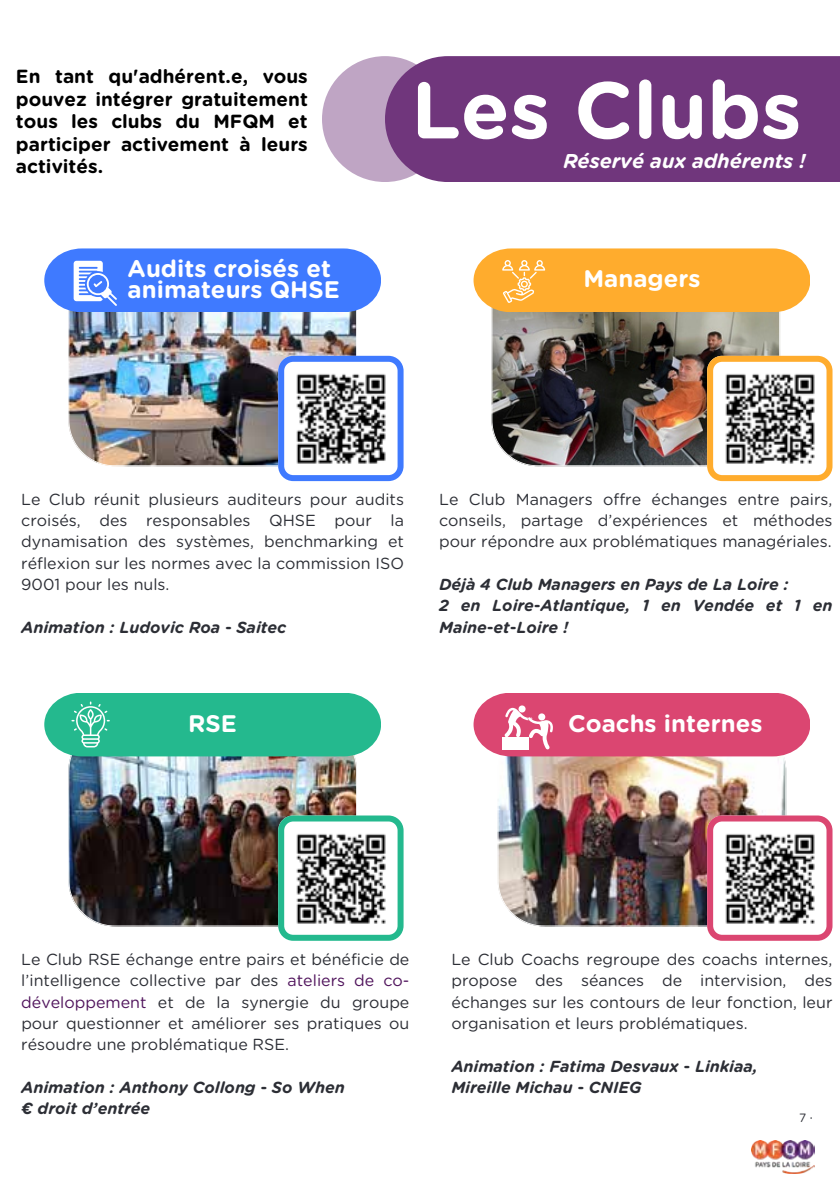
<style>
.page{position:relative;width:840px;height:1191px;background:#fff}
.page>*{position:absolute;margin:0;border:0;box-sizing:border-box;transform-origin:0 0}
.t1{font:700 80px "Gotham Rounded";color:#fff}
.t2{font:700 24px/21.8px "Gotham Rounded";color:#fff}
.t3{font:italic 700 20px "Gotham Rounded";color:#fff}
.t4{font:700 19px/22.6px "Gotham Rounded";color:#000;text-align:justify}
.t5{font:16px/21.4px "Gotham Rounded";color:#2c2e35;text-align:justify}
.t6{font:italic 700 16px/21.4px "Gotham Rounded";color:#2c2e35}
.t7{font:12px "Gotham Rounded";color:#2c2e35}
.s1{color:#50145c}
.s2{font-family:"Liberation Serif"}
</style>
<div class="page">
<img style="left:491px;top:312px;width:288px;height:154px">
<svg style="left:473px;top:248px;width:336px;height:64px;background:#feb13b"></svg>
<img style="left:68px;top:756px;width:289px;height:170px">
<svg style="left:44px;top:693px;width:337px;height:63px;background:#32bd95"></svg>
<img style="left:497px;top:756px;width:288px;height:170px">
<svg style="left:473px;top:693px;width:336px;height:63px;background:#dd547b"></svg>
<div style="left:502px;top:737px;width:26px;height:13px;background:#fff"></div>
<div style="left:322px;top:56px;width:125px;height:126px;background:#bfa5c4;border-radius:63px"></div>
<div style="left:385px;top:56px;width:454px;height:126px;background:#70367c"></div>
<img style="left:68px;top:312px;width:289px;height:154px">
<svg style="left:278px;top:356px;width:125px;height:125px"></svg>
<img style="left:292px;top:370px;width:97px;height:97px">
<svg style="left:706px;top:356px;width:126px;height:125px"></svg>
<img style="left:720px;top:370px;width:98px;height:97px">
<svg style="left:278px;top:815px;width:125px;height:125px"></svg>
<img style="left:292px;top:829px;width:97px;height:98px">
<svg style="left:706px;top:815px;width:126px;height:125px"></svg>
<img style="left:720px;top:829px;width:98px;height:98px">
<svg style="left:44px;top:248px;width:337px;height:64px;background:#5186fe"></svg>
<img style="left:751px;top:1140px;width:63px;height:33px">
<p class="t4" style="left:16px;top:65px;width:293px">En tant qu'adhérent.e, vous pouvez intégrer gratuitement tous les clubs du MFQM et participer activement à leurs activités.</p>
<h2 class="t2" style="left:127px;top:256px;width:214px">Audits croisés et animateurs QHSE</h2>
<h1 class="t1" style="left:411px;top:51px;width:391px">Les Clubs</h1>
<p class="t3" style="left:562px;top:146px;width:244px">Réservé aux adhérents !</p>
<h2 class="t2" style="left:583px;top:267px;width:119px">Managers</h2>
<p class="t5" style="left:21px;top:487px;width:384px">Le Club réunit plusieurs auditeurs pour audits croisés, des responsables QHSE pour la dynamisation des systèmes, benchmarking et réflexion sur les normes avec la commission ISO 9001 pour les nuls.</p>
<p class="t6" style="left:21px;top:615px;width:266px">Animation : Ludovic Roa - Saitec</p>
<p class="t5" style="left:439px;top:487px;width:395px">Le Club Managers offre échanges entre pairs, conseils, partage d’expériences et méthodes pour répondre aux problématiques managériales.</p>
<p class="t6" style="left:439px;top:573px;width:394px">Déjà 4 Club Managers en Pays de La Loire :<br>2 en Loire-Atlantique, 1 en Vendée et 1 en<br>Maine-et-Loire !</p>
<h2 class="t2" style="left:188px;top:711px;width:50px">RSE</h2>
<h2 class="t2" style="left:568px;top:711px;width:196px">Coachs internes</h2>
<p class="t5" style="left:21px;top:947px;width:389px">Le Club RSE échange entre pairs et bénéficie de l’intelligence collective par des <span class="s1">ateliers de co&shy;développement</span> et de la synergie du groupe pour questionner et améliorer ses pratiques ou résoudre une problématique RSE.</p>
<p class="t6" style="left:21px;top:1076px;width:325px">Animation : Anthony Collong - So When € droit d’entrée</p>
<p class="t5" style="left:451px;top:948px;width:382px">Le Club Coachs regroupe des coachs internes, propose des séances de intervision, des échanges sur les contours de leur fonction, leur organisation et leurs problématiques.</p>
<p class="t6" style="left:451px;top:1054px;width:308px">Animation : Fatima Desvaux - Linkiaa,<br>Mireille Michau - CNIEG</p>
<p class="t7" style="left:798px;top:1110px;width:15px">7 <span class="s2">∙</span></p>
</div>
